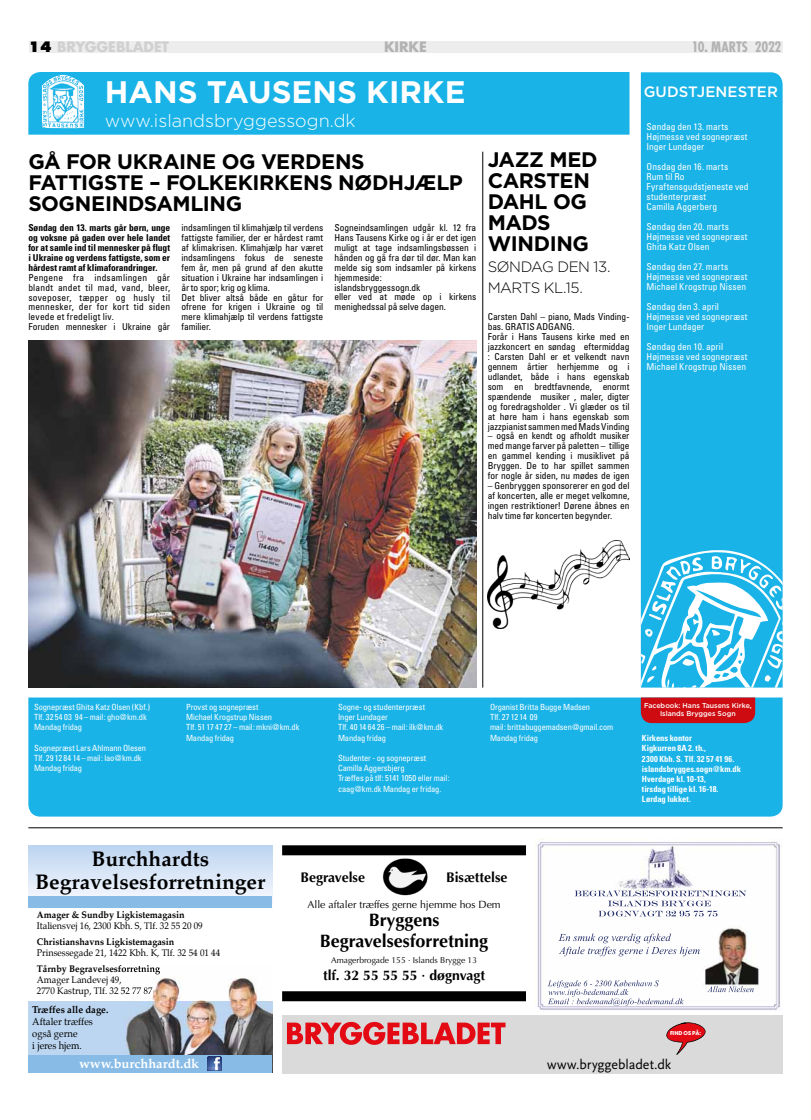
<style>
.page{position:relative;width:811px;height:1120px;background:#fff}
.page>*{position:absolute;margin:0;border:0;box-sizing:border-box;transform-origin:0 0}
.t1{font:700 31.1px "Gotham";color:#fff}
.t2{font:700 21px/21px "Gotham";letter-spacing:-.02em;color:#000}
.t3{font:700 21px/23px "Palatino";color:#000;text-align:center}
.t4{font:700 18px/21px "Optima";color:#000;text-align:center}
.t5{font:300 18px "Gotham";color:#fff}
.t6{font:300 15px/21px "Gotham";letter-spacing:-.035em;color:#000}
.t7{font:500 15px "Gotham";letter-spacing:.01em;color:#fff}
.t8{font:14.1px "Scala Sans";letter-spacing:-.005em;color:#000}
.t9{font:700 14px "Optima";color:#000}
.t10{font:700 14px "Futura";letter-spacing:-.005em;color:#d0d0d0}
.t11{font:700 condensed 14px "Futura";letter-spacing:-.015em;color:#b3b2b2}
.t12{font:700 14px "Futura";color:#b3b2b2}
.t13{font:700 13px "Palatino";color:#fff}
.t14{font:10.5px "Optima";color:#000}
.t15{font:10px/12px "Palatino";color:#000;scale:.95 1}
.t16{font:700 10px "Palatino";color:#000;scale:.95 1}
.t17{font:condensed 9.5px/9.9px "Univers";letter-spacing:-.01em;color:#000}
.t18{font:condensed 9.5px/10px "Univers";color:#fff}
.t19{font:condensed 9.5px/9.9px "Univers";letter-spacing:.02em;color:#000}
.t20{font:700 condensed 9.5px/9.9px "Univers";letter-spacing:-.005em;color:#000;text-align:justify}
.t21{font:9.5px/11px "Palatino";color:#000;scale:.95 1}
.t22{font:700 9.5px "Palatino";color:#000;scale:.95 1}
.t23{font:condensed 8.5px/10.2px "Univers";letter-spacing:-.015em;color:#fff}
.t24{font:700 condensed 8.5px/10.2px "Univers";letter-spacing:-.005em;color:#fff}
.t25{font:8.5px "Optima";color:#000}
.t26{font:500 7px/8.4px "Gotham";color:#fff;text-align:center}
.t27{font:700 5.3px "Avant Garde";letter-spacing:-.01em;color:#fff}
.s1{font-weight:800;color:#000}
</style>
<div class="page">
<div style="left:29px;top:41px;width:753px;height:11px;background:#ededed"></div>
<div style="left:28px;top:72px;width:601px;height:63px;background:#19b3e7"></div>
<img style="left:42px;top:75px;width:42px;height:53px">
<div style="left:28px;top:697px;width:754px;height:119px;background:#19b3e7"></div>
<div style="left:641px;top:697px;width:114px;height:26px;background:#cd0b10"></div>
<div style="left:641px;top:72px;width:141px;height:475px;background:#19b3e7"></div>
<svg style="left:641px;top:547px;width:142px;height:140px"></svg>
<hr style="left:28px;top:827px;width:754px;height:1px;background:#000">
<div style="left:282px;top:845px;width:244px;height:10px;background:#000"></div>
<div style="left:282px;top:991px;width:244px;height:10px;background:#000"></div>
<img style="left:382px;top:859px;width:46px;height:37px">
<img style="left:534px;top:839px;width:246px;height:171px">
<div style="left:282px;top:1015px;width:500px;height:59px;background:#dadada"></div>
<svg style="left:287px;top:1022px;width:218px;height:23px"></svg>
<svg style="left:666px;top:1022px;width:40px;height:33px"></svg>
<div style="left:28px;top:1001px;width:244px;height:57px;background:#bcd6f1"></div>
<svg style="left:28px;top:845px;width:244px;height:63px;background:#d4e3f5"></svg>
<div style="left:28px;top:896px;width:244px;height:11px;background:#88bce7"></div>
<img style="left:125px;top:974px;width:147px;height:81px">
<img style="left:125px;top:966px;width:35px;height:8px">
<img style="left:125px;top:987px;width:27px;height:9px">
<div style="left:28px;top:1055px;width:244px;height:17px;background:#88bce7"></div>
<svg style="left:207px;top:1056px;width:14px;height:14px"></svg>
<img style="left:488px;top:541px;width:141px;height:87px">
<img style="left:28px;top:340px;width:448px;height:347px">
<hr style="left:482px;top:152px;width:1px;height:535px;background:#000">
<h3 class="t10" style="left:28px;top:38px;width:142px"><span class="s1">14</span> BRYGGEBLADET</h3>
<h3 class="t12" style="left:384px;top:38px;width:44px">KI RKE</h3>
<h3 class="t11" style="left:692px;top:38px;width:91px">10. MARTS 2022</h3>
<h1 class="t1" style="left:105px;top:71px;width:362px">HANS TAUSENS KIRKE</h1>
<h3 class="t5" style="left:105px;top:110px;width:252px">www.islandsbryggessogn.dk</h3>
<h3 class="t7" style="left:643px;top:82px;width:136px">GUDSTJENESTER</h3>
<p class="t18" style="left:646px;top:121px;width:103px">Søndag den 13. marts<br>Højmesse ved sognepræst<br>Inger Lundager</p>
<p class="t18" style="left:646px;top:161px;width:104px">Onsdag den 16. marts<br>Rum til Ro<br>Fyraftensgudstjeneste ved studenterpræst<br>Camilla Aggerberg</p>
<p class="t18" style="left:646px;top:221px;width:103px">Søndag den 20. marts<br>Højmesse ved sognepræst<br>Ghita Katz Olsen</p>
<p class="t18" style="left:646px;top:261px;width:103px">Søndag den 27. marts<br>Højmesse ved sognepræst<br>Michael Krogstrup Nissen</p>
<p class="t18" style="left:646px;top:301px;width:103px">Søndag den 3. april<br>Højmesse ved sognepræst<br>Inger Lundager</p>
<p class="t18" style="left:646px;top:341px;width:103px">Søndag den 10. april<br>Højmesse ved sognepræst<br>Michael Krogstrup Nissen</p>
<h2 class="t2" style="left:28px;top:150px;width:119px">GÅ FOR UKRAINE</h2>
<h2 class="t2" style="left:222px;top:150px;width:114px">OG VERDENS</h2>
<h2 class="t2" style="left:28px;top:171px;width:25px">FATTI</h2>
<h2 class="t2" style="left:88px;top:171px;width:30px">GSTE</h2>
<h2 class="t2" style="left:149px;top:171px;width:62px">– FOLKEKIRKENS</h2>
<h2 class="t2" style="left:338px;top:171px;width:126px">NØDHJÆLP</h2>
<h2 class="t2" style="left:28px;top:192px;width:60px">SOGNEIN</h2>
<h2 class="t2" style="left:128px;top:192px;width:116px">DSAMLING</h2>
<p class="t20" style="left:28px;top:223px;width:143px">Søndag den 13. marts går børn, unge og voksne på gaden over hele landet for at samle ind til mennesker på flugt i Ukraine og verdens fattigste, som er hårdest ramt af klimaforandringer.</p>
<p class="t19" style="left:28px;top:272px;width:143px">Pengene fra indsamlingen går blandt andet til mad, vand, bleer, soveposer, tæpper og husly til mennesker, der for kort tid siden levede et fredeligt liv.<br>Foruden mennesker i Ukraine går</p>
<h2 class="t2" style="left:488px;top:149px;width:111px">JAZZ MED<br>CARSTEN<br>DAHL</h2>
<h2 class="t2" style="left:553px;top:191px;width:35px">OG</h2>
<h2 class="t2" style="left:488px;top:212px;width:103px">MADS<br>WIN DING</h2>
<h3 class="t6" style="left:488px;top:256px;width:124px">SØNDAG DEN 13.<br>MARTS KL.15.</h3>
<p class="t17" style="left:488px;top:312px;width:143px">Carsten Dahl – piano, Mads Vinding&shy;bas. GRATIS ADGANG.<br>Forår i Hans Tausens kirke med en jazzkoncert en søndag eftermiddag : Carsten Dahl er et velkendt navn gennem årtier herhjemme og i udlandet, både i hans egenskab som en bredtfavnende, enormt spændende musiker , maler, digter og foredragsholder . Vi glæder os til at høre ham i hans egenskab som jazzpianist sammen med Mads Vinding</p>
<p class="t17" style="left:488px;top:431px;width:143px;text-align:justify">– også en kendt og afholdt musiker med mange farver på paletten – tillige en gammel kending i musiklivet på Bryggen. De to har spillet sammen for nogle år siden, nu mødes de igen</p>
<p class="t17" style="left:488px;top:480px;width:143px;text-align:justify">– Genbryggen sponsorerer en god del af koncerten, alle er meget velkomne, ingen restriktioner! Dørene åbnes en halv time før koncerten begynder.</p>
<p class="t17" style="left:181px;top:223px;width:143px">indsamlingen til klimahjælp til verdens fattigste familier, der er hårdest ramt af klimakrisen. Klimahjælp har været indsamlingens fokus de seneste fem år, men på grund af den akutte situation i Ukraine har indsamlingen i år to spor; krig og klima.<br>Det bliver altså både en gåtur for ofrene for krigen i Ukraine og til mere klimahjælp til verdens fattigste familier.</p>
<p class="t17" style="left:334px;top:223px;width:143px">Sogneindsamlingen udgår kl. 12 fra<br>Hans Tausens Kirke og i år er det igen muligt at tage indsamlingsbøssen i hånden og gå fra dør til dør. Man kan melde sig som indsamler på kirkens hjemmeside:<br>islandsbryggessogn.dk<br>eller ved at møde op i kirkens menighedssal på selve dagen.</p>
<p class="t23" style="left:34px;top:702px;width:118px">Sognepræst Ghita Katz Olsen (Kbf.)<br>Tlf. 32 54 03 94 – mail: gho@km.dk<br>Mandag fridag</p>
<p class="t23" style="left:34px;top:742px;width:114px">Sognepræst Lars Ahlmann Olesen<br>Tlf. 29 12 84 14 – mail: lao@km.dk<br>Mandag fridag</p>
<p class="t23" style="left:186px;top:702px;width:115px">Provst og sognepræst<br>Michael Krogstrup Nissen<br>Tlf. 51 17 47 27 – mail: mkni@km.dk<br>Mandag fridag</p>
<p class="t23" style="left:338px;top:702px;width:107px">Sogne- og studenterpræst<br>Inger Lundager<br>Tlf. 40 14 64 26 – mail: ilk@km.dk<br>Mandag fridag</p>
<p class="t23" style="left:338px;top:753px;width:113px">Studenter - og sognepræst<br>Camilla Aggersbjerg<br>Træffes på tlf: 5141 1050 eller mail: caag@km.dk Mandag er fridag.</p>
<p class="t23" style="left:490px;top:702px;width:125px">Organist Britta Bugge Madsen<br>Tlf. 27 12 14 09<br>mail: brittabuggemadsen@gmail.com<br>Mandag fridag</p>
<p class="t26" style="left:644px;top:701px;width:109px">Facebook: Hans Tausens Kirke,<br>Islands Brygges Sogn</p>
<p class="t24" style="left:642px;top:733px;width:101px">Kirkens kontor<br>Kigkurren 8A 2. th.,<br>2300 Kbh. S. Tlf. 32 57 41 96. islandsbrygges.sogn@km.dk<br>Hverdage kl. 10-13,<br>tirsdag tillige kl. 16-18.<br>Lørdag lukket.</p>
<h2 class="t3" style="left:35px;top:846px;width:231px">Burchhardts<br>Begravelsesforretninger</h2>
<p class="t22" style="left:37px;top:906px;width:157px">Amager &amp; Sundby Ligkistemagasin</p>
<p class="t21" style="left:37px;top:920px;width:176px">Italiensvej 16, 2300 Kbh. S, Tlf. 32 55 20 09</p>
<p class="t22" style="left:37px;top:933px;width:146px">Christianshavns Ligkistemagasin</p>
<p class="t21" style="left:37px;top:947px;width:195px">Prinsessegade 21, 1422 Kbh. K, Tlf. 32 54 01 44</p>
<p class="t22" style="left:37px;top:960px;width:131px">Tårnby Begravelsesforretning</p>
<p class="t21" style="left:37px;top:974px;width:123px">Amager Landevej 49,<br>2770 Kastrup, Tlf. 32 52 77 87</p>
<p class="t16" style="left:32px;top:1001px;width:82px">Træffes alle dage.</p>
<p class="t15" style="left:32px;top:1015px;width:65px">Aftaler træffes også gerne<br>i jeres hjem.</p>
<h3 class="t13" style="left:79px;top:1052px;width:122px">www.burchhardt.dk</h3>
<h3 class="t9" style="left:300px;top:869px;width:66px">Begravelse</h3>
<h3 class="t9" style="left:446px;top:869px;width:63px">Bisættelse</h3>
<p class="t14" style="left:307px;top:898px;width:195px">Alle aftaler træffes gerne hjemme hos Dem</p>
<h3 class="t4" style="left:320px;top:910px;width:170px">Bryggens<br>Begravelsesforretning</h3>
<p class="t25" style="left:331px;top:955px;width:147px">Amagerbrogade 155 · Islands Brygge 13</p>
<h3 class="t9" style="left:323px;top:967px;width:164px">tlf. 32 55 55 55 · døgnvagt</h3>
<p class="t27" style="left:670px;top:1030px;width:33px">FIND OS PÅ:</p>
<h3 class="t8" style="left:547px;top:1057px;width:125px">www.bryggebladet.dk</h3>
</div>
